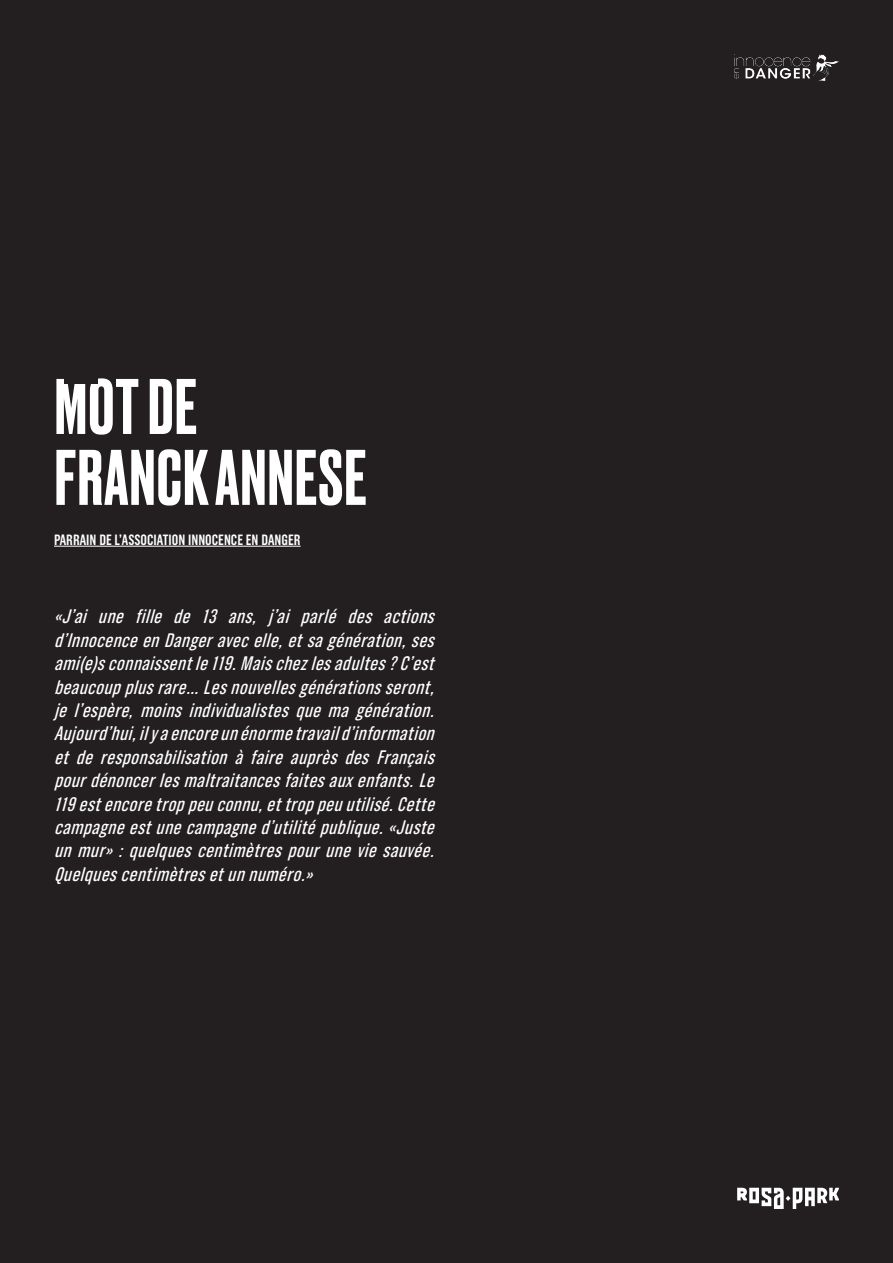
<style>
.page{position:relative;width:893px;height:1263px;background:#231f20}
.page>*{position:absolute;margin:0;border:0;box-sizing:border-box;transform-origin:0 0}
.t1{font:500 73.95px "Druk";letter-spacing:.02em;color:#fff}
.t2{font:italic 19.5px/23.4px "Grotzec Head Condensed";color:#fff;text-align:justify}
.t3{font:600 14.85px "Grotzec Head Condensed";color:#fff}
</style>
<div class="page">
<img style="left:734px;top:54px;width:105px;height:27px">
<svg style="left:737px;top:1188px;width:102px;height:21px"></svg>
<hr style="left:54px;top:546px;width:247px;height:1px;background:#fff">
<p class="t1" style="left:55px;top:356px;width:144px">MOT DE</p>
<p class="t1" style="left:55px;top:427px;width:313px">FRANCK ANNESE</p>
<p class="t3" style="left:54px;top:531px;width:248px">PARRAIN DE L’ASSOCIATION INNOCENCE EN DANGER</p>
<p class="t2" style="left:54px;top:604px;width:387px">«J’ai une fille de 13 ans, j ’ai parlé des actions d’InnocenceenDangeravecelle,etsagénération,ses ami(e)sconnaissentle119.Maischezlesadultes?C’est beaucoupplusrare… Lesnouvellesgénérationsseront, je l’espère, moins individualistes que ma génération.<br>Aujourd’hui,ilyaencoreunénormetravaild’information et de responsabilisation à faire auprès des Français pourdénoncerlesmaltraitancesfaitesauxenfants.Le 119estencoretroppeuconnu,ettroppeuutilisé.Cette campagneestunecampagned’utilitépublique.«Juste unmur»:quelquescentimètrespouruneviesauvée.<br>Quelquescentimètresetunnuméro.»</p>
</div>
